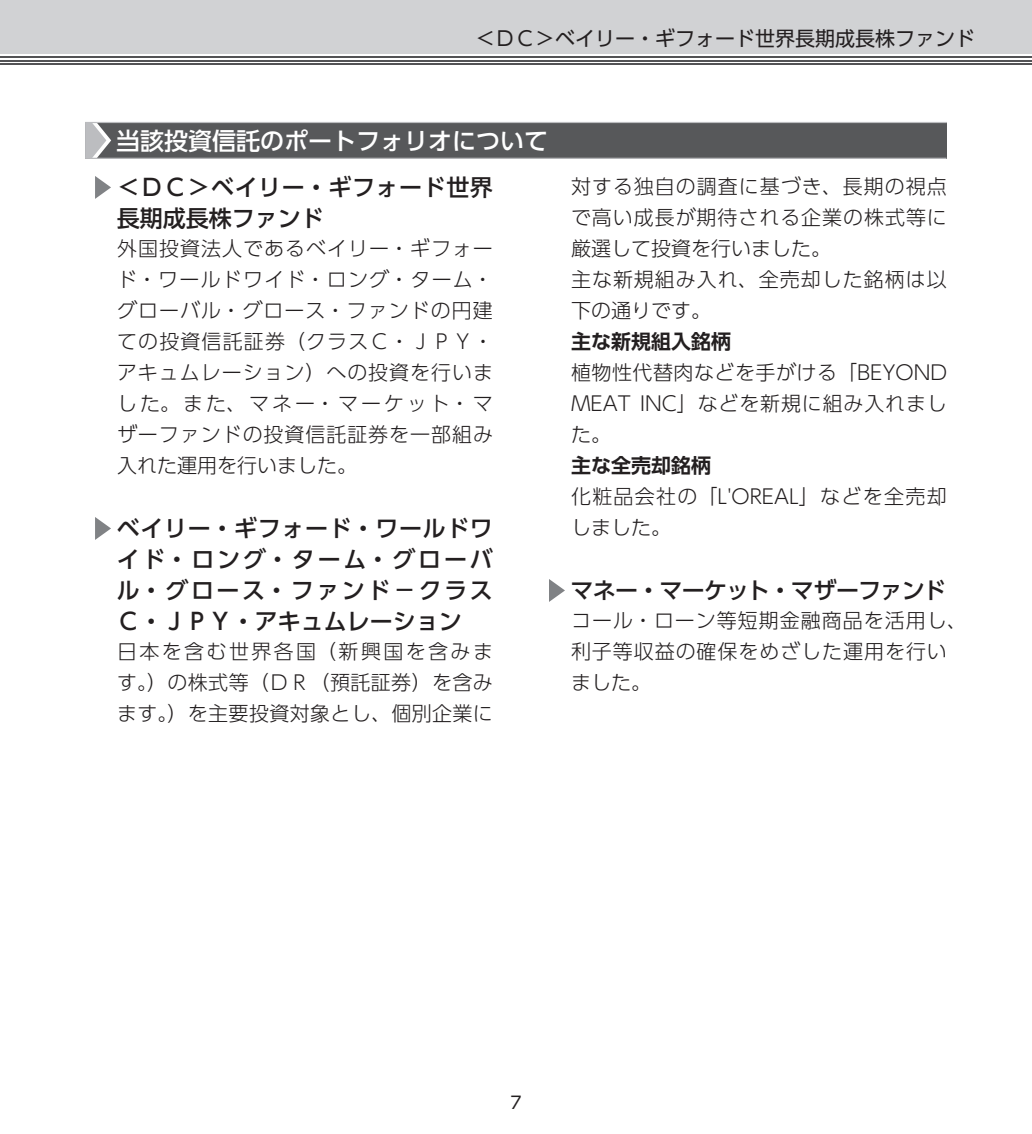
<style>
.page{position:relative;width:1032px;height:1134px;background:#fff}
.page>*{position:absolute;margin:0;border:0;box-sizing:border-box;transform-origin:0 0}
.t1{font:24px "UD Shin Go Pro Medium 90 msp RKSJ H";color:#fff}
.t2{font:23px/31px "UD Shin Go Pro Medium 90 msp RKSJ H";letter-spacing:.025em;color:#231f20}
.t3{font:23px "UD Shin Go Pro Medium 90 msp RKSJ H";letter-spacing:-.03em;color:#231f20}
.t4{font:20px/31px "UD Shin Go Pro Light 90 msp RKSJ H";letter-spacing:.045em;color:#231f20;text-align:justify}
.t5{font:20px/31px "UD Shin Go Pro Light 90 msp RKSJ H";letter-spacing:.065em;color:#231f20}
.t6{font:20px "UD Shin Go Pro Regular 90 msp RKSJ H";color:#231f20}
.t7{font:20px "UD Shin Go Pro De Bold 90 msp RKSJ H";color:#231f20}
.t8{font:17px "UD Shin Go Pro Regular 90 msp RKSJ H";color:#231f20}
</style>
<div class="page">
<div style="left:0;top:0;width:1032px;height:54px;background:#d1d2d4"></div>
<hr style="left:0;top:63px;width:1032px;height:2px;background:#535355">
<hr style="left:0;top:60px;width:1032px;height:1px;background:#535355">
<hr style="left:0;top:56px;width:1032px;height:2px;background:#535355">
<div style="left:85px;top:122px;width:862px;height:36px;background:#57585a"></div>
<hr style="left:85px;top:158px;width:861px;height:1px;background:#bcbdc0">
<hr style="left:85px;top:122px;width:862px;height:1px;background:#bcbdc0">
<svg style="left:85px;top:123px;width:26px;height:35px"></svg>
<svg style="left:95px;top:176px;width:16px;height:23px"></svg>
<svg style="left:95px;top:517px;width:16px;height:23px"></svg>
<svg style="left:549px;top:579px;width:16px;height:23px"></svg>
<p class="t6" style="left:475px;top:31px;width:501px">＜ＤＣ＞ベイリー・ギフォード世界長期成長株ファンド</p>
<p class="t1" style="left:116px;top:131px;width:434px">当該投資信託のポートフォリオについて</p>
<p class="t2" style="left:117px;top:175px;width:378px">＜ＤＣ＞ベイリー・ギフォード世界長期成長株ファンド</p>
<p class="t4" style="left:117px;top:235px;width:377px">外国投資法人であるベイリー・ギフォード・ワールドワイド・ロング・ターム・グローバル・グロース・ファンドの円建ての投資信託証券（クラスＣ・ＪＰＹ・アキュムレーション）への投資を行いました。また、マネー・マーケット・マザーファンドの投資信託証券を一部組み入れた運用を行いました。</p>
<p class="t2" style="left:117px;top:516px;width:378px;text-align:justify">ベイリー・ギフォード・ワールドワイド・ロング・ターム・グローバル・グロース・ファンド－クラスＣ・ＪＰＹ・アキュムレーション</p>
<p class="t4" style="left:117px;top:638px;width:377px">日本を含む世界各国（新興国を含みます。）の株式等（ＤＲ（預託証券）を含みます。）を主要投資対象とし、個別企業に</p>
<p class="t4" style="left:571px;top:173px;width:377px;text-align:left">対する独自の調査に基づき、長期の視点で高い成長が期待される企業の株式等に厳選して投資を行いました。<br>主な新規組み入れ、全売却した銘柄は以下の通りです。</p>
<p class="t7" style="left:571px;top:333px;width:161px">主な新規組入銘柄</p>
<p class="t4" style="left:571px;top:359px;width:377px">植物性代替肉などを手がける「BEYOND MEAT INC」などを新規に組み入れました。</p>
<p class="t7" style="left:571px;top:457px;width:141px">主な全売却銘柄</p>
<p class="t5" style="left:571px;top:483px;width:377px">化粧品会社の「L'OREAL」などを全売却しました。</p>
<p class="t3" style="left:570px;top:582px;width:377px">マネー・マーケット・マザーファンド</p>
<p class="t4" style="left:571px;top:607px;width:397px;text-align:left">コール・ローン等短期金融商品を活用し、利子等収益の確保をめざした運用を行いました。</p>
<p class="t8" style="left:510px;top:1096px;width:13px">7</p>
</div>
